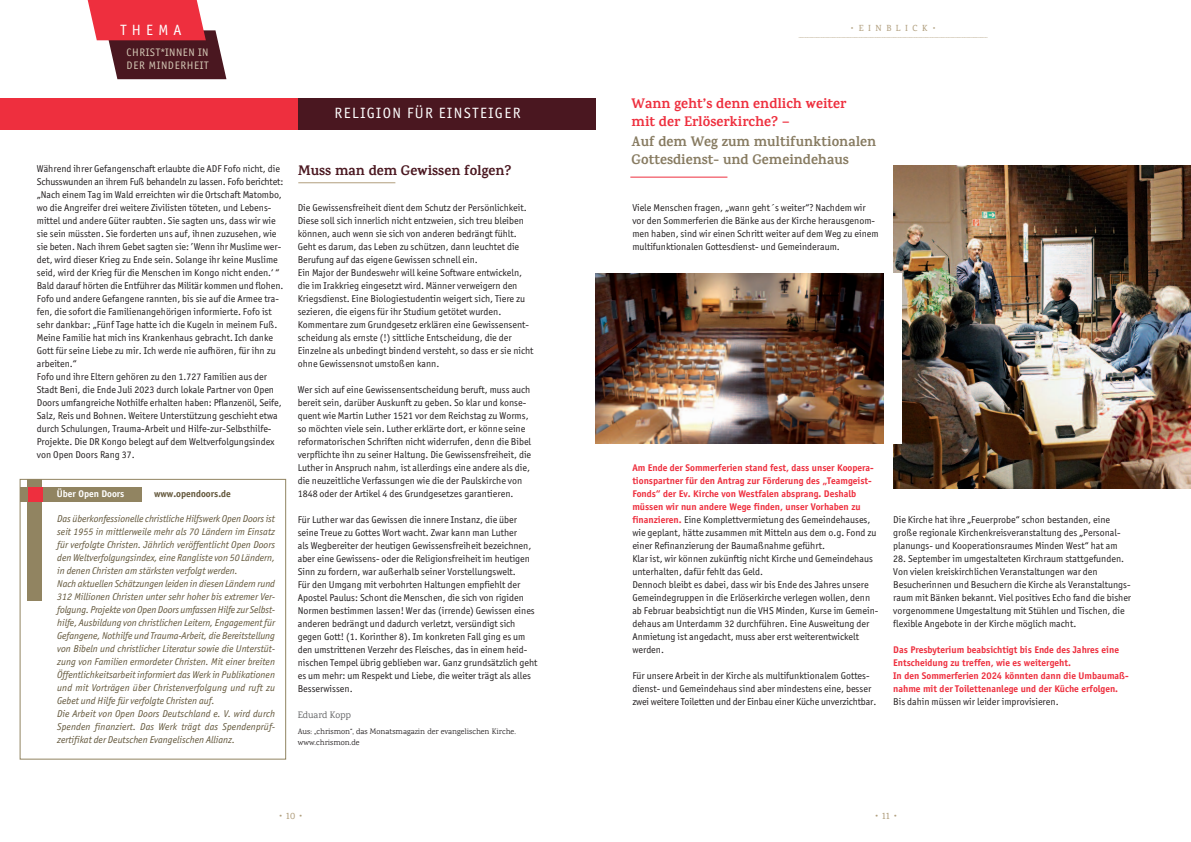
<style>
.page{position:relative;width:1191px;height:842px;background:#fff}
.page>*{position:absolute;margin:0;border:0;box-sizing:border-box;transform-origin:0 0}
.t1{font:15px "Officina Sans";letter-spacing:.1em;color:#fff}
.t2{font:700 14px/18px "Karma";color:#877b61}
.t3{font:700 14px/18px "Karma";color:#ee2f3e}
.t4{font:700 14px "Karma";color:#4a1720}
.t5{font:11px/13px "Officina Sans";letter-spacing:.06em;color:#d4c8b5}
.t6{font:10px/13px "Officina Sans";color:#231f20}
.t7{font:italic 10px/13px "Officina Sans";color:#62563a}
.t8{font:700 10px/13px "Officina Sans";color:#ee2f3e}
.t9{font:700 10px "Officina Sans";color:#62563a}
.t10{font:700 10px "Officina Sans";color:#fff}
.t11{font:500 10px "Karma";color:#b19f7e}
.t12{font:9.5px "Karma";color:#57585a}
.t13{font:500 9px "Karma";letter-spacing:.5em;color:#b19f7e}
.t14{font:8px/11px "Karma";color:#231f20}
.t15{font:500 5px "Karma";color:#b19f7e}
.s1{font-weight:700;color:#ee2f3e}
</style>
<div class="page">
<div style="left:20px;top:487px;width:122px;height:14px;background:#918461"></div>
<div style="left:28px;top:479px;width:14px;height:122px;background:#918461"></div>
<div style="left:0;top:98px;width:595px;height:31px;background:#ee2f3e"></div>
<div style="left:298px;top:98px;width:297px;height:31px;background:#4a1720"></div>
<svg style="left:87px;top:0;width:139px;height:79px"></svg>
<div style="left:20px;top:479px;width:266px;height:280px;border:1px solid #918461"></div>
<img style="left:595px;top:274px;width:289px;height:170px">
<img style="left:893px;top:165px;width:298px;height:324px">
<hr style="left:630px;top:177px;width:97px;height:1px;background:#ee2f3e">
<hr style="left:298px;top:182px;width:97px;height:1px;background:#b19f7e">
<div style="left:884px;top:274px;width:18px;height:170px;background:#fff"></div>
<div style="left:28px;top:487px;width:14px;height:14px;background:#ee2f3e"></div>
<h1 class="t1" style="left:120px;top:21px;width:63px">THEMA</h1>
<p class="t5" style="left:127px;top:45px;width:83px">CHRIST*INNEN IN<br>DER MINDERHEIT</p>
<h1 class="t1" style="left:334px;top:104px;width:187px">RELIGION FÜR EINSTEIGER</h1>
<p class="t6" style="left:37px;top:162px;width:248px">Während ihrer Gefangenschaft erlaubte die ADF Fofo nicht, die Schusswunden an ihrem Fuß behandeln zu lassen. Fofo berichtet: „Nach einem Tag im Wald erreichten wir die Ortschaft Matombo, wo die Angreifer drei weitere Zivilisten töteten, und Lebens&shy;mittel und andere Güter raubten. Sie sagten uns, dass wir wie sie sein müssten. Sie forderten uns auf, ihnen zuzusehen, wie sie beten. Nach ihrem Gebet sagten sie: ’Wenn ihr Muslime wer&shy;det, wird dieser Krieg zu Ende sein. Solange ihr keine Muslime seid, wird der Krieg für die Menschen im Kongo nicht enden.‘ “ Bald darauf hörten die Entführer das Militär kommen und flohen.<br>Fofo und andere Gefangene rannten, bis sie auf die Armee tra&shy;fen, die sofort die Familienangehörigen informierte. Fofo ist sehr dankbar: „Fünf Tage hatte ich die Kugeln in meinem Fuß.<br>Meine Familie hat mich ins Krankenhaus gebracht. Ich danke Gott für seine Liebe zu mir. Ich werde nie aufhören, für ihn zu arbeiten.“<br>Fofo und ihre Eltern gehören zu den 1.727 Familien aus der Stadt Beni, die Ende Juli 2023 durch lokale Partner von Open Doors umfangreiche Nothilfe erhalten haben: Pflanzenöl, Seife, Salz, Reis und Bohnen. Weitere Unterstützung geschieht etwa durch Schulungen, Trauma-Arbeit und Hilfe-zur-Selbsthilfe-Projekte. Die DR Kongo belegt auf dem Weltverfolgungsindex von Open Doors Rang 37.</p>
<p class="t10" style="left:57px;top:488px;width:69px">Über Open Doors</p>
<p class="t9" style="left:154px;top:488px;width:78px">www.opendoors.de</p>
<p class="t7" style="left:57px;top:512px;width:219px">Das überkonfessionelle christliche Hilfswerk Open Doors ist seit 1955 in mittlerweile mehr als 70 Ländern im Einsatz für verfolgte Christen. Jährlich veröffentlicht Open Doors den Weltverfolgungsindex, eine Rangliste von 50 Ländern, in denen Christen am stärksten verfolgt werden.<br>Nach aktuellen Schätzungen leiden in diesen Ländern rund 312 Millionen Christen unter sehr hoher bis extremer Ver&shy;folgung. Projekte von Open Doors umfassen Hilfe zur Selbst - hilfe, Ausbildung von christlichen Leitern, Engagement für Gefangene, Nothilfe und Trauma-Arbeit, die Bereitstellung von Bibeln und christlicher Literatur sowie die Unterstüt&shy;zung von Familien ermordeter Christen. Mit einer breiten Öffentlichkeitsarbeit informiert das Werk in Publikationen und mit Vorträgen über Christenverfolgung und ruft zu Gebet und Hilfe für verfolgte Christen auf.<br>Die Arbeit von Open Doors Deutschland e. V. wird durch Spenden finanziert. Das Werk trägt das Spendenprüf&shy;zertifikat der Deutschen Evangelischen Allianz.</p>
<h2 class="t4" style="left:298px;top:162px;width:215px">Muss man dem Gewissen folgen?</h2>
<p class="t6" style="left:298px;top:201px;width:237px">Die Gewissensfreiheit dient dem Schutz der Persönlichkeit.<br>Diese soll sich innerlich nicht entzweien, sich treu bleiben können, auch wenn sie sich von anderen bedrängt fühlt.<br>Geht es darum, das Leben zu schützen, dann leuchtet die Berufung auf das eigene Gewissen schnell ein.<br>Ein Major der Bundeswehr will keine Software entwickeln, die im Irakkrieg eingesetzt wird. Männer verweigern den Kriegsdienst. Eine Biologiestudentin weigert sich, Tiere zu sezieren, die eigens für ihr Studium getötet wurden.<br>Kommentare zum Grundgesetz erklären eine Gewissensent&shy;scheidung als ernste (!) sittliche Entscheidung, die der Einzelne als unbedingt bindend versteht, so dass er sie nicht ohne Gewissensnot umstoßen kann.</p>
<p class="t6" style="left:298px;top:383px;width:235px">Wer sich auf eine Gewissensentscheidung beruft, muss auch bereit sein, darüber Auskunft zu geben. So klar und konse&shy;quent wie Martin Luther 1521 vor dem Reichstag zu Worms, so möchten viele sein. Luther erklärte dort, er könne seine reformatorischen Schriften nicht widerrufen, denn die Bibel verpflichte ihn zu seiner Haltung. Die Gewissensfreiheit, die Luther in Anspruch nahm, ist allerdings eine andere als die, die neuzeitliche Verfassungen wie die der Paulskirche von 1848 oder der Artikel 4 des Grundgesetzes garantieren.</p>
<p class="t6" style="left:298px;top:513px;width:241px">Für Luther war das Gewissen die innere Instanz, die über seine Treue zu Gottes Wort wacht. Zwar kann man Luther<br>als Wegbereiter der heutigen Gewissensfreiheit bezeichnen, aber eine Gewissens- oder die Religionsfreiheit im heutigen Sinn zu fordern, war außerhalb seiner Vorstellungswelt.<br>Für den Umgang mit verbohrten Haltungen empfiehlt der Apostel Paulus: Schont die Menschen, die sich von rigiden Normen bestimmen lassen! Wer das (irrende) Gewissen eines anderen bedrängt und dadurch verletzt, versündigt sich gegen Gott! (1. Korinther 8). Im konkreten Fall ging es um den umstrittenen Verzehr des Fleisches, das in einem heid&shy;nischen Tempel übrig geblieben war. Ganz grundsätzlich geht es um mehr: um Respekt und Liebe, die weiter trägt als alles Besserwissen.</p>
<p class="t12" style="left:298px;top:709px;width:55px">Eduard Kopp</p>
<p class="t14" style="left:298px;top:726px;width:220px">Aus: „chrismon“, das Monatsmagazin der evangelischen Kirche. www.chrismon.de</p>
<p class="t13" style="left:850px;top:23px;width:88px">•EINBLICK•</p>
<p class="t15" style="left:798px;top:35px;width:191px">–––––––––––––––––––––––––––--––––––––––––––––––––––––––––––––––––––––––––––––––––––––––––––––––––––––––––––</p>
<h2 class="t3" style="left:631px;top:95px;width:216px">Wann geht’s denn endlich weiter mit der Erlöserkirche? –</h2>
<h2 class="t2" style="left:631px;top:133px;width:246px">Auf dem Weg zum multifunktionalen<br>Gottesdienst- und Gemeindehaus</h2>
<p class="t6" style="left:632px;top:201px;width:248px">Viele Menschen fragen, „wann geht´s weiter“? Nachdem wir vor den Sommerferien die Bänke aus der Kirche herausgenom&shy;men haben, sind wir einen Schritt weiter auf dem Weg zu einem multifunktionalen Gottesdienst- und Gemeinderaum.</p>
<p class="t6" style="left:632px;top:461px;width:247px"><span class="s1">Am Ende der Sommerferien stand fest, dass unser Koopera&shy;tionspartner für den Antrag zur Förderung des „Teamgeist-Fonds“ der Ev. Kirche von Westfalen absprang. Deshalb müssen wir nun andere Wege finden, unser Vorhaben zu finanzieren.</span> Eine Komplettvermietung des Gemeindehauses, wie geplant, hätte zusammen mit Mitteln aus dem o.g. Fond zu einer Refinanzierung der Baumaßnahme geführt.<br>Klar ist, wir können zukünftig nicht Kirche und Gemeindehaus unterhalten, dafür fehlt das Geld.<br>Dennoch bleibt es dabei, dass wir bis Ende des Jahres unsere Gemeindegruppen in die Erlöserkirche verlegen wollen, denn ab Februar beabsichtigt nun die VHS Minden, Kurse im Gemein&shy;dehaus am Unterdamm 32 durchführen. Eine Ausweitung der Anmietung ist angedacht, muss aber erst weiterentwickelt werden.</p>
<p class="t6" style="left:632px;top:669px;width:245px">Für unsere Arbeit in der Kirche als multifunktionalem Gottes&shy;dienst- und Gemeindehaus sind aber mindestens eine, besser zwei weitere Toiletten und der Einbau einer Küche unverzichtbar.</p>
<p class="t6" style="left:893px;top:513px;width:229px">Die Kirche hat ihre „Feuerprobe“ schon bestanden, eine große regionale Kirchenkreisveranstaltung des „Personal&shy;planungs- und Kooperationsraumes Minden West“ hat am</p>
<p class="t6" style="left:893px;top:552px;width:239px">28. September im umgestalteten Kirchraum stattgefunden.<br>Von vielen kreiskirchlichen Veranstaltungen war den Besucherinnen und Besuchern die Kirche als Veranstaltungs&shy;raum mit Bänken bekannt. Viel positives Echo fand die bisher vorgenommene Umgestaltung mit Stühlen und Tischen, die flexible Angebote in der Kirche möglich macht.</p>
<p class="t8" style="left:893px;top:643px;width:237px">Das Presbyterium beabsichtigt bis Ende des Jahres eine Entscheidung zu treffen, wie es weitergeht.<br>In den Sommerferien 2024 könnten dann die Umbaumaß&shy;nahme mit der Toilettenanlege und der Küche erfolgen.</p>
<p class="t6" style="left:893px;top:695px;width:167px">Bis dahin müssen wir leider improvisieren.</p>
<p class="t11" style="left:278px;top:809px;width:26px">•10•</p>
<p class="t11" style="left:874px;top:809px;width:25px">•11•</p>
</div>
